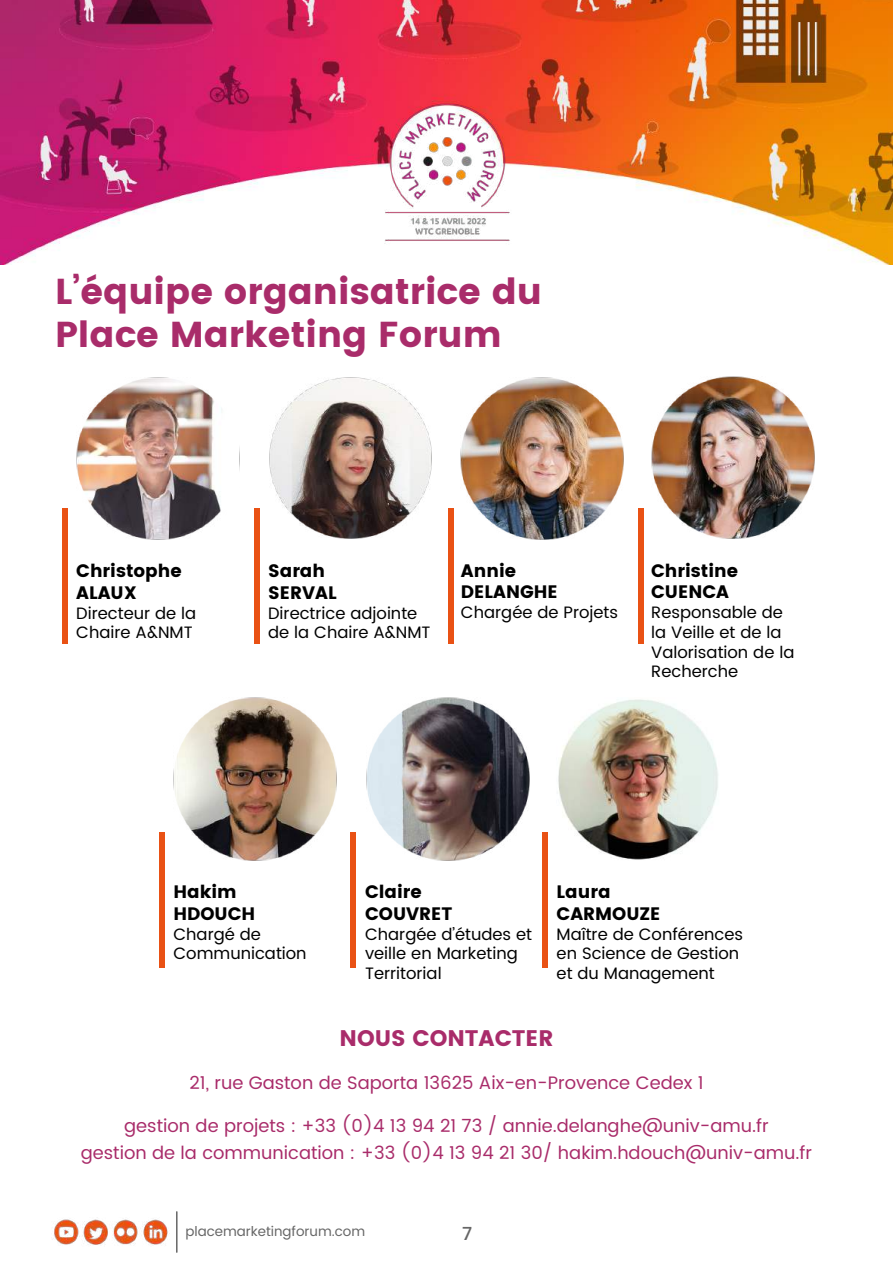
<style>
.page{position:relative;width:893px;height:1263px;background:#fff}
.page>*{position:absolute;margin:0;border:0;box-sizing:border-box;transform-origin:0 0}
.t1{font:36px/43.2px "Poppins";color:#a92c6a}
.t2{font:22.5px "Poppins";color:#a92c6a}
.t3{font:18px/27px "Poppins";color:#a92c6a;text-align:center}
.t4{font:18px/21.6px "Poppins";color:#000}
.t5{font:500 18px "Poppins";color:#666}
.t6{font:16.5px/19.8px "Poppins";color:#000}
.t7{font:13.5px "Poppins";color:#666}
</style>
<div class="page">
<hr style="left:176px;top:1212px;width:2px;height:40px;background:#666">
<img style="left:0;top:0;width:893px;height:265px">
<img style="left:331px;top:90px;width:227px;height:175px">
<img style="left:54px;top:1219px;width:114px;height:26px">
<img style="left:461px;top:377px;width:163px;height:163px">
<img style="left:651px;top:376px;width:163px;height:163px">
<img style="left:76px;top:377px;width:146px;height:163px">
<img style="left:366px;top:697px;width:163px;height:163px">
<img style="left:174px;top:697px;width:162px;height:163px">
<img style="left:269px;top:377px;width:162px;height:162px">
<img style="left:558px;top:699px;width:160px;height:161px">
<div style="left:63px;top:508px;width:5px;height:136px;background:#e95114"></div>
<div style="left:255px;top:508px;width:5px;height:136px;background:#e95114"></div>
<div style="left:449px;top:508px;width:5px;height:136px;background:#e95114"></div>
<div style="left:638px;top:508px;width:5px;height:136px;background:#e95114"></div>
<div style="left:542px;top:832px;width:5px;height:135px;background:#e95114"></div>
<div style="left:350px;top:832px;width:5px;height:135px;background:#e95114"></div>
<div style="left:160px;top:832px;width:5px;height:135px;background:#e95114"></div>
<h1 class="t1" style="left:55px;top:270px;width:489px">L’équipe organisatrice du<br>Place Marketing Forum</h1>
<p class="t4" style="left:76px;top:560px;width:107px">Christophe<br>ALAUX</p>
<p class="t6" style="left:76px;top:603px;width:121px">Directeur de la<br>Chaire A&amp;NMT</p>
<p class="t4" style="left:268px;top:560px;width:70px">Sarah<br>SERVAL</p>
<p class="t6" style="left:268px;top:603px;width:164px">Directrice adjointe de la Chaire A&amp;NMT</p>
<p class="t4" style="left:461px;top:560px;width:98px">Annie<br>DELANGHE</p>
<p class="t6" style="left:461px;top:603px;width:159px">Chargée de Projets</p>
<p class="t4" style="left:651px;top:560px;width:88px">Christine<br>CUENCA</p>
<p class="t6" style="left:651px;top:603px;width:145px">Responsable de la Veille et de la<br>Valorisation de la<br>Recherche</p>
<p class="t4" style="left:173px;top:881px;width:83px">Hakim<br>HDOUCH</p>
<p class="t6" style="left:173px;top:924px;width:135px">Chargé de<br>Communication</p>
<p class="t4" style="left:365px;top:881px;width:89px">Claire<br>COUVRET</p>
<p class="t6" style="left:365px;top:924px;width:169px">Chargée d’études et veille en Marketing<br>Territorial</p>
<p class="t4" style="left:557px;top:881px;width:105px">Laura<br>CARMOUZE</p>
<p class="t6" style="left:557px;top:924px;width:188px">Maître de Conférences en Science de Gestion et du Management</p>
<h2 class="t2" style="left:340px;top:1025px;width:215px">NOUS CONTACTER</h2>
<p class="t3" style="left:189px;top:1070px;width:516px">21, rue Gaston de Saporta 13625 Aix-en-Provence Cedex 1</p>
<p class="t3" style="left:81px;top:1113px;width:733px">gestion de projets : +33 (0)4 13 94 21 73 / annie.delanghe@univ-amu.fr<br>gestion de la communication : +33 (0)4 13 94 21 30/ hakim.hdouch@univ-amu.fr</p>
<p class="t7" style="left:185px;top:1221px;width:181px">placemarketingforum.com</p>
<p class="t5" style="left:462px;top:1220px;width:12px">7</p>
</div>
